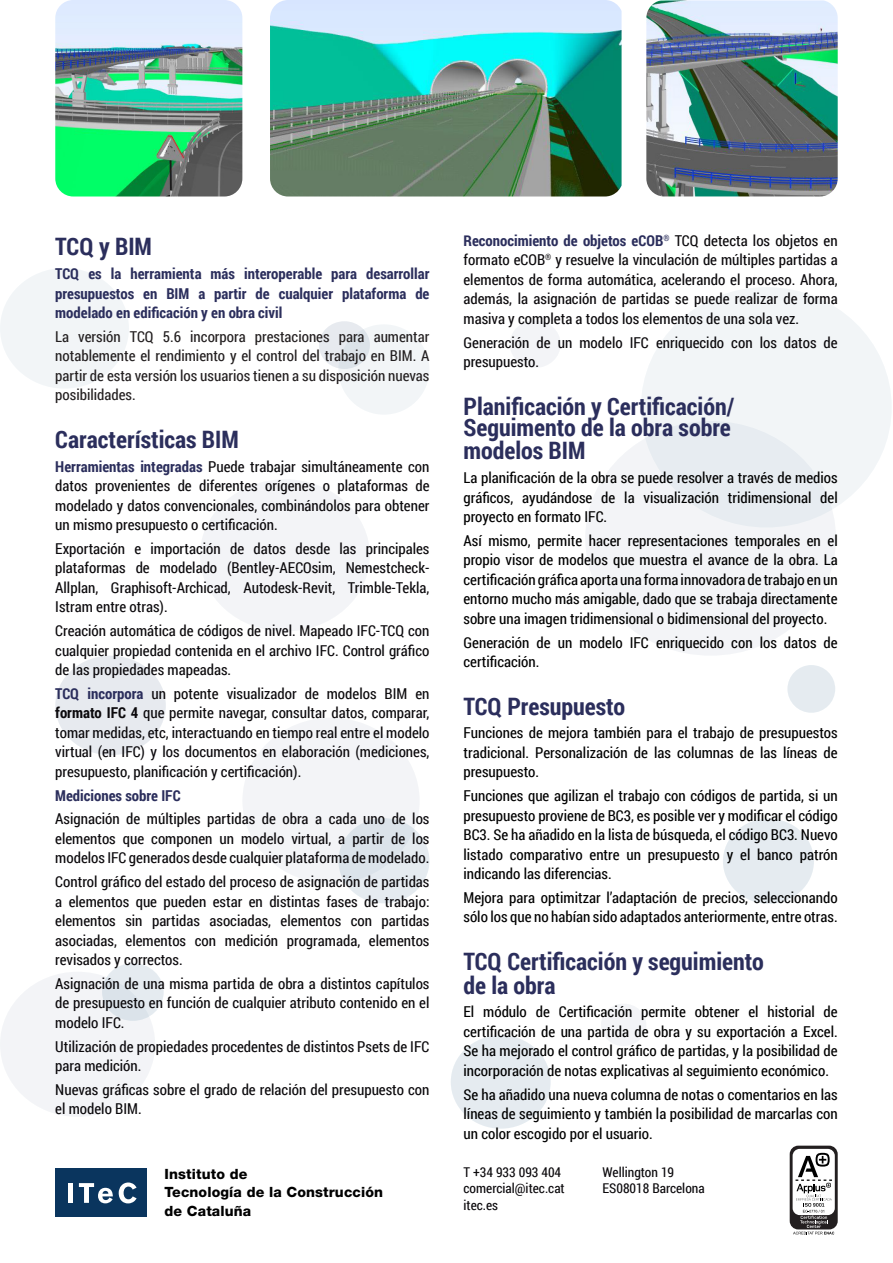
<style>
.page{position:relative;width:893px;height:1263px;background:#fff}
.page>*{position:absolute;margin:0;border:0;box-sizing:border-box;transform-origin:0 0}
.t1{font:700 24px/21px "Roboto Condensed";color:#2b2e5c}
.t2{font:15px/19.5px "Roboto Condensed";color:#0b090c;text-align:justify}
.t3{font:15px/19.5px "Roboto Condensed";color:#000;text-align:justify}
.t4{font:15px/19.5px "Roboto Condensed";color:#231f20;text-align:justify}
.t5{font:700 15px/19.5px "Roboto Condensed";color:#2b2e5c;text-align:justify}
.t6{font:800 14.1px/18.9px "Helvetica Neue LT Std";letter-spacing:.01em;color:#000}
.t7{font:13.5px "Roboto Condensed";color:#0b090c}
.s1{font-weight:700;color:#2b2e5c}
.s2{font-weight:700}
</style>
<div class="page">
<div style="left:338px;top:818px;width:91px;height:85px;background:#e5ebf0;border-radius:50%"></div>
<svg style="left:242px;top:718px;width:178px;height:165px;fill:#f3f4f7"></svg>
<div style="left:585px;top:421px;width:251px;height:235px;background:#f3f4f7;border-radius:50%"></div>
<div style="left:641px;top:287px;width:251px;height:240px;background:#f2f5f7;border-radius:50%"></div>
<div style="left:338px;top:324px;width:91px;height:91px;background:#f2f5f7;border-radius:50%"></div>
<div style="left:319px;top:321px;width:51px;height:48px;background:#e7eaef;border-radius:50%"></div>
<div style="left:723px;top:819px;width:91px;height:85px;background:#e5ebf0;border-radius:50%"></div>
<div style="left:0;top:268px;width:129px;height:121px;background:#f2f5f7;border-radius:50%"></div>
<div style="left:200px;top:479px;width:170px;height:152px;background:#f3f4f7;border-radius:50%"></div>
<div style="left:55px;top:656px;width:111px;height:99px;background:#e7eaef;border-radius:50%"></div>
<div style="left:787px;top:665px;width:48px;height:48px;background:#e5ebf0;border-radius:50%"></div>
<div style="left:510px;top:320px;width:51px;height:48px;background:#f3f4f7;border-radius:50%"></div>
<div style="left:0;top:972px;width:155px;height:145px;background:#f3f4f7;border-radius:50%"></div>
<div style="left:102px;top:963px;width:62px;height:58px;background:#e5ebf0;border-radius:50%"></div>
<div style="left:451px;top:1035px;width:100px;height:94px;background:#e5ebf0;border-radius:50%"></div>
<div style="left:601px;top:1003px;width:45px;height:43px;background:#f3f4f7;border-radius:50%"></div>
<svg style="left:790px;top:1146px;width:48px;height:88px"></svg>
<img style="left:55px;top:0;width:187px;height:196px">
<img style="left:270px;top:0;width:352px;height:196px">
<img style="left:646px;top:0;width:192px;height:196px">
<div style="left:55px;top:1168px;width:92px;height:49px;background:#0a355e"></div>
<div style="left:68px;top:1183px;width:5px;height:20px;background:#fff"></div>
<svg style="left:79px;top:1183px;width:34px;height:20px"></svg>
<svg style="left:119px;top:1182px;width:18px;height:21px"></svg>
<p class="t1" style="left:55px;top:235px;width:98px">TCQ y BIM</p>
<p class="t5" style="left:55px;top:263px;width:376px">TCQ es la herramienta más interoperable para desarrollar presupuestos en BIM a partir de cualquier plataforma de modelado en edificación y en obra civil</p>
<p class="t4" style="left:55px;top:326px;width:376px">La versión TCQ 5.6 incorpora prestaciones para aumentar notablemente el rendimiento y el control del trabajo en BIM. A partir de esta versión los usuarios tienen a su disposición nuevas posibilidades.</p>
<p class="t1" style="left:55px;top:428px;width:185px">Características BIM</p>
<p class="t2" style="left:55px;top:456px;width:376px"><span class="s1">Herramientas integradas</span> Puede trabajar simultáneamente con datos provenientes de diferentes orígenes o plataformas de modelado y datos convencionales, combinándolos para obtener un mismo presupuesto o certificación.</p>
<p class="t2" style="left:55px;top:538px;width:376px">Exportación e importación de datos desde las principales plataformas de modelado (Bentley-AECOsim, Nemestcheck-Allplan, Graphisoft-Archicad, Autodesk-Revit, Trimble-Tekla, Istram entre otras).</p>
<p class="t2" style="left:55px;top:620px;width:376px">Creación automática de códigos de nivel. Mapeado IFC-TCQ con cualquier propiedad contenida en el archivo IFC. Control gráfico de las propiedades mapeadas.</p>
<p class="t2" style="left:55px;top:683px;width:376px"><span class="s1">TCQ incorpora</span> un potente visualizador de modelos BIM en <span class="s2">formato IFC 4</span> que permite navegar, consultar datos, comparar, tomar medidas, etc, interactuando en tiempo real entre el modelo virtual (en IFC) y los documentos en elaboración (mediciones, presupuesto, planificación y certificación).</p>
<p class="t5" style="left:55px;top:785px;width:127px">Mediciones sobre IFC</p>
<p class="t2" style="left:55px;top:809px;width:376px">Asignación de múltiples partidas de obra a cada uno de los elementos que componen un modelo virtual, a partir de los modelos IFC generados desde cualquier plataforma de modelado.</p>
<p class="t2" style="left:55px;top:871px;width:376px">Control gráfico del estado del proceso de asignación de partidas a elementos que pueden estar en distintas fases de trabajo: elementos sin partidas asociadas, elementos con partidas asociadas, elementos con medición programada, elementos revisados y correctos.</p>
<p class="t2" style="left:55px;top:973px;width:376px">Asignación de una misma partida de obra a distintos capítulos de presupuesto en función de cualquier atributo contenido en el modelo IFC.</p>
<p class="t2" style="left:55px;top:1036px;width:376px">Utilización de propiedades procedentes de distintos Psets de IFC para medición.</p>
<p class="t2" style="left:55px;top:1079px;width:376px">Nuevas gráficas sobre el grado de relación del presupuesto con el modelo BIM.</p>
<p class="t6" style="left:165px;top:1164px;width:220px">Instituto de<br>Tecnología de la Construcción de Cataluña</p>
<p class="t2" style="left:463px;top:230px;width:376px"><span class="s1">Reconocimiento de objetos eCOB</span><sup>®</sup> TCQ detecta los objetos en formato eCOB<sup>®</sup> y resuelve la vinculación de múltiples partidas a elementos de forma automática, acelerando el proceso. Ahora, además, la asignación de partidas se puede realizar de forma masiva y completa a todos los elementos de una sola vez.</p>
<p class="t2" style="left:463px;top:332px;width:376px">Generación de un modelo IFC enriquecido con los datos de presupuesto.</p>
<p class="t1" style="left:463px;top:395px;width:272px">Planificación y Certificación/<br>Seguimento de la obra sobre</p>
<p class="t1" style="left:463px;top:439px;width:124px">modelos BIM</p>
<p class="t3" style="left:463px;top:467px;width:376px">La planificación de la obra se puede resolver a través de medios gráficos, ayudándose de la visualización tridimensional del proyecto en formato IFC.</p>
<p class="t3" style="left:463px;top:530px;width:376px">Así mismo, permite hacer representaciones temporales en el propio visor de modelos que muestra el avance de la obra. La certificación gráfica aporta una forma innovadora de trabajo en un entorno mucho más amigable, dado que se trabaja directamente sobre una imagen tridimensional o bidimensional del proyecto.</p>
<p class="t3" style="left:463px;top:632px;width:376px">Generación de un modelo IFC enriquecido con los datos de certificación.</p>
<p class="t1" style="left:463px;top:695px;width:163px">TCQ Presupuesto</p>
<p class="t3" style="left:463px;top:723px;width:376px">Funciones de mejora también para el trabajo de presupuestos tradicional. Personalización de las columnas de las líneas de presupuesto.</p>
<p class="t3" style="left:463px;top:785px;width:376px">Funciones que agilizan el trabajo con códigos de partida, si un presupuesto proviene de BC3, es posible ver y modificar el código BC3. Se ha añadido en la lista de búsqueda, el código BC3. Nuevo listado comparativo entre un presupuesto y el banco patrón indicando las diferencias.</p>
<p class="t3" style="left:463px;top:887px;width:376px">Mejora para optimitzar l’adaptación de precios, seleccionando sólo los que no habían sido adaptados anteriormente, entre otras.</p>
<p class="t1" style="left:463px;top:950px;width:302px">TCQ Certificación y seguimiento</p>
<p class="t1" style="left:463px;top:974px;width:94px">de la obra</p>
<p class="t3" style="left:463px;top:1002px;width:376px">El módulo de Certificación permite obtener el historial de certificación de una partida de obra y su exportación a Excel.<br>Se ha mejorado el control gráfico de partidas, y la posibilidad de incorporación de notas explicativas al seguimiento económico.</p>
<p class="t3" style="left:463px;top:1084px;width:376px">Se ha añadido una nueva columna de notas o comentarios en las líneas de seguimiento y también la posibilidad de marcarlas con un color escogido por el usuario.</p>
<p class="t7" style="left:463px;top:1162px;width:99px">T +34 933 093 404</p>
<p class="t7" style="left:463px;top:1179px;width:103px">comercial@itec.cat</p>
<p class="t7" style="left:463px;top:1195px;width:36px">itec.es</p>
<p class="t7" style="left:603px;top:1162px;width:73px">Wellington 19</p>
<p class="t7" style="left:603px;top:1179px;width:104px">ES08018 Barcelona</p>
</div>
